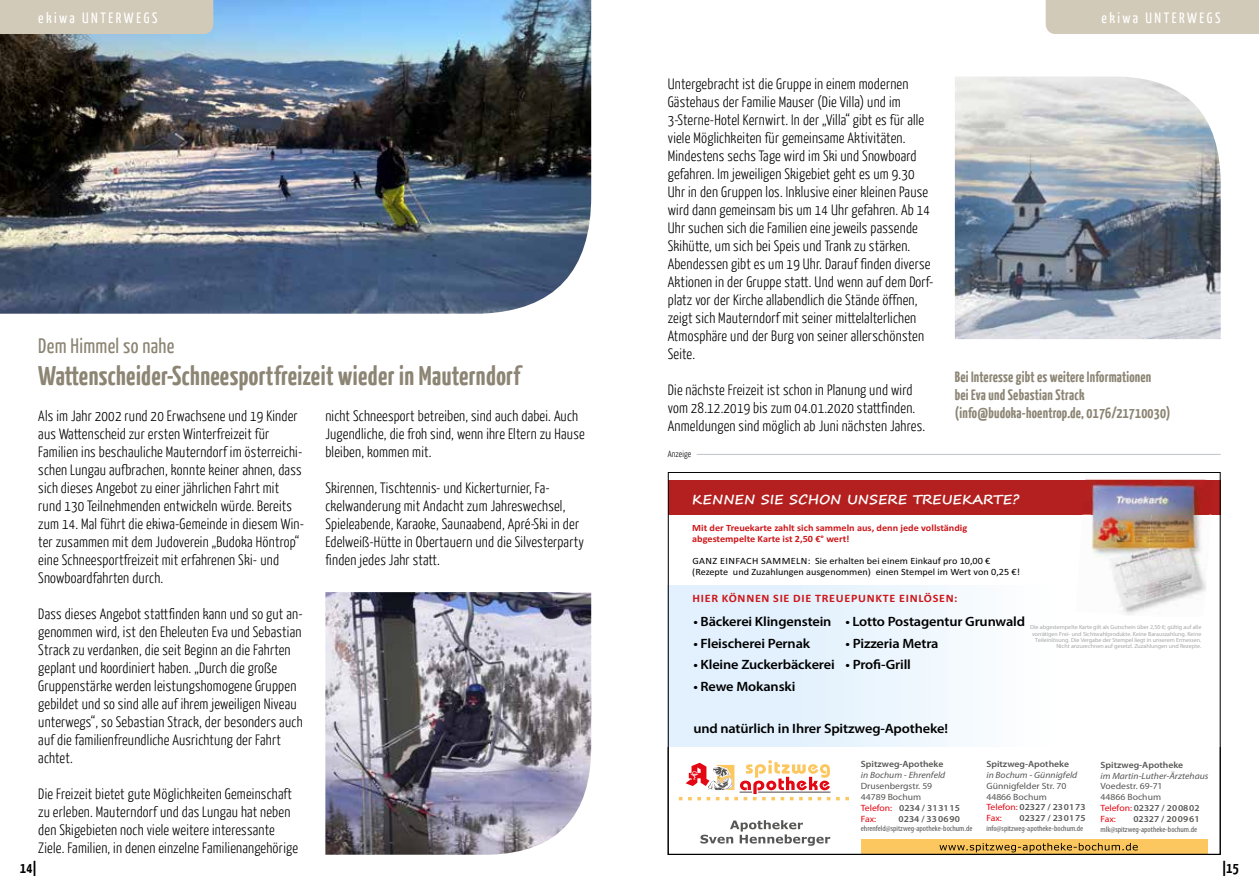
<style>
.page{position:relative;width:1259px;height:893px;background:#fff}
.page>*{position:absolute;margin:0;border:0;box-sizing:border-box;transform-origin:0 0}
.t1{font:700 27px "Yanone Kaffeesatz";letter-spacing:.015em;color:#8c8574}
.t2{font:21px "Yanone Kaffeesatz";letter-spacing:.015em;color:#8c8574}
.t3{font:300 15px/18px "Yanone Kaffeesatz";letter-spacing:.015em;color:#000}
.t4{font:700 15px/18px "Yanone Kaffeesatz";letter-spacing:.015em;color:#8c8574}
.t5{font:15px "Yanone Kaffeesatz";letter-spacing:.17em;color:#fff}
.t6{font:700 15px "Yanone Kaffeesatz";color:#000}
.t7{font:600 13.5px "Myriad Pro";letter-spacing:-.01em;color:#000;scale:1.06 1}
.t8{font:700 13.05px "Segoe Print";color:#fff;scale:1.06 1}
.t9{font:700 11.4px "Calibri";letter-spacing:.06em;color:#cd171a;scale:1.06 1}
.t10{font:9.6px/10.9px "Calibri";color:#000;scale:1.06 1}
.t11{font:700 9.6px/10.9px "Calibri";color:#cd171a;scale:1.06 1}
.t12{font:9.15px/10.9px "Myriad Pro";color:#575756;scale:1.06 1}
.t13{font:600 9.15px "Myriad Pro";color:#575756;scale:1.06 1}
.t14{font:italic 9.15px "Myriad Pro";color:#575756;scale:1.06 1}
.t15{font:300 9px "Yanone Kaffeesatz";letter-spacing:.015em;color:#000}
.t16{font:condensed 7.95px "Myriad Pro";color:#575756;scale:1.06 1}
.t17{font:5.25px/6.3px "Koz Go Pr 6 N Regular Proportional";color:#9d9d9c;text-align:right;scale:1.06 1}
.s1{color:#e30613}
.s2{font-weight:600}
</style>
<div class="page">
<img style="left:0;top:0;width:591px;height:314px">
<img style="left:325px;top:592px;width:266px;height:263px">
<img style="left:955px;top:77px;width:265px;height:262px">
<div style="left:0;top:0;width:213px;height:34px;background:#d2cab8"></div>
<div style="left:1045px;top:0;width:214px;height:34px;background:#d2cab8"></div>
<hr style="left:696px;top:454px;width:524px;height:1px;background:#bec3cc">
<svg style="left:700px;top:820px;width:130px;height:26px"></svg>
<svg style="left:679px;top:760px;width:170px;height:40px"></svg>
<div style="left:861px;top:839px;width:346px;height:15px;background:#fcc75f"></div>
<svg style="left:939px;top:843px;width:198px;height:9px"></svg>
<div style="left:668px;top:586px;width:389px;height:95px;background:linear-gradient(to right,#dbeefd,#fcfeff)"></div>
<div style="left:668px;top:480px;width:552px;height:34px;background:#b4201f"></div>
<img style="left:1075px;top:514px;width:16px;height:1px">
<img style="left:1093px;top:480px;width:100px;height:4px">
<img style="left:1091px;top:514px;width:56px;height:46px">
<img style="left:1147px;top:514px;width:61px;height:49px">
<img style="left:1110px;top:560px;width:38px;height:55px">
<img style="left:1144px;top:563px;width:62px;height:52px">
<img style="left:1091px;top:484px;width:109px;height:30px">
<div style="left:668px;top:681px;width:389px;height:30px;background:linear-gradient(to right,#dbeefd,#fcfeff)"></div>
<div style="left:668px;top:701px;width:389px;height:30px;background:linear-gradient(to right,#dbeefd,#fcfeff)"></div>
<div style="left:668px;top:716px;width:389px;height:30px;background:linear-gradient(to right,#dbeefd,#fcfeff)"></div>
<p class="t5" style="left:38px;top:8px;width:121px">ekiwa UNTERWEGS</p>
<p class="t5" style="left:1101px;top:8px;width:121px">ekiwa UNTERWEGS</p>
<h2 class="t2" style="left:38px;top:332px;width:138px">Dem Himmel so nahe</h2>
<h1 class="t1" style="left:38px;top:358px;width:484px">Wattenscheider-Schneesportfreizeit wieder in Mauterndorf</h1>
<p class="t3" style="left:38px;top:406px;width:267px">Als im Jahr 2002 rund 20 Erwachsene und 19 Kinder aus Wattenscheid zur ersten Winterfreizeit für Familien ins beschauliche Mauterndorf im österreichi&shy;schen Lungau aufbrachen, konnte keiner ahnen, dass sich dieses Angebot zu einer jährlichen Fahrt mit rund 130 Teilnehmenden entwickeln würde. Bereits zum 14. Mal führt die ekiwa-Gemeinde in diesem Win&shy;ter zusammen mit dem Judoverein „Budoka Höntrop“ eine Schneesportfreizeit mit erfahrenen Ski- und Snowboardfahrten durch.</p>
<p class="t3" style="left:38px;top:604px;width:266px">Dass dieses Angebot stattfinden kann und so gut an&shy;genommen wird, ist den Eheleuten Eva und Sebastian Strack zu verdanken, die seit Beginn an die Fahrten geplant und koordiniert haben. „Durch die große Gruppenstärke werden leistungshomogene Gruppen gebildet und so sind alle auf ihrem jeweiligen Niveau unterwegs“, so Sebastian Strack, der besonders auch auf die familienfreundliche Ausrichtung der Fahrt achtet.</p>
<p class="t3" style="left:38px;top:784px;width:261px">Die Freizeit bietet gute Möglichkeiten Gemeinschaft zu erleben. Mauterndorf und das Lungau hat neben den Skigebieten noch viele weitere interessante Ziele. Familien, in denen einzelne Familienangehörige</p>
<p class="t3" style="left:325px;top:406px;width:261px">nicht Schneesport betreiben, sind auch dabei. Auch<br>Jugendliche, die froh sind, wenn ihre Eltern zu Hause bleiben, kommen mit.</p>
<p class="t3" style="left:325px;top:478px;width:260px">Skirennen, Tischtennis- und Kickerturnier, Fa&shy;ckelwanderung mit Andacht zum Jahreswechsel, Spieleabende, Karaoke, Saunaabend, Apré-Ski in der Edelweiß-Hütte in Obertauern und die Silvesterparty finden jedes Jahr statt.</p>
<p class="t3" style="left:668px;top:74px;width:267px">Untergebracht ist die Gruppe in einem modernen Gästehaus der Familie Mauser (Die Villa) und im 3-Sterne-Hotel Kernwirt. In der „Villa“ gibt es für alle viele Möglichkeiten für gemeinsame Aktivitäten.<br>Mindestens sechs Tage wird im Ski und Snowboard gefahren. Im jeweiligen Skigebiet geht es um 9.30<br>Uhr in den Gruppen los. Inklusive einer kleinen Pause wird dann gemeinsam bis um 14 Uhr gefahren. Ab 14<br>Uhr suchen sich die Familien eine jeweils passende Skihütte, um sich bei Speis und Trank zu stärken.<br>Abendessen gibt es um 19 Uhr. Darauf finden diverse Aktionen in der Gruppe statt. Und wenn auf dem Dorf&shy;platz vor der Kirche allabendlich die Stände öffnen, zeigt sich Mauterndorf mit seiner mittelalterlichen Atmosphäre und der Burg von seiner allerschönsten Seite.</p>
<p class="t3" style="left:668px;top:380px;width:259px">Die nächste Freizeit ist schon in Planung und wird vom 28.12.2019 bis zum 04.01.2020 stattfinden.<br>Anmeldungen sind möglich ab Juni nächsten Jahres.</p>
<p class="t15" style="left:668px;top:448px;width:25px">Anzeige</p>
<p class="t4" style="left:955px;top:367px;width:217px">Bei Interesse gibt es weitere Informationen<br>bei Eva und Sebastian Strack (info@budoka-hoentrop.de, 0176/21710030)</p>
<p class="t8" style="left:692px;top:487px;width:310px">KENNEN SIE SCHON UNSERE TREUEKARTE?</p>
<p class="t11" style="left:692px;top:522px;width:261px">Mit der Treuekarte zahlt sich sammeln aus, denn jede vollständig abgestempelte Karte ist 2,50 €° wert!</p>
<p class="t10" style="left:692px;top:555px;width:311px">GANZ EINFACH SAMMELN: Sie erhalten bei einem Einkauf pro 10,00 € (Rezepte und Zuzahlungen ausgenommen) einen Stempel im Wert von 0,25 €!</p>
<p class="t9" style="left:692px;top:590px;width:251px">HIER KÖNNEN SIE DIE TREUEPUNKTE EINLÖSEN:</p>
<p class="t7" style="left:693px;top:613px;width:314px">• Bäckerei Klingenstein • Lotto Postagentur Grunwald</p>
<p class="t7" style="left:693px;top:634px;width:112px">• Fleischerei Pernak</p>
<p class="t7" style="left:845px;top:634px;width:89px">• Pizzeria Metra</p>
<p class="t7" style="left:693px;top:656px;width:207px">• Kleine Zuckerbäckerei • Profi-Grill</p>
<p class="t7" style="left:693px;top:677px;width:98px">• Rewe Mokanski</p>
<p class="t7" style="left:693px;top:720px;width:242px">und natürlich in Ihrer Spitzweg-Apotheke!</p>
<p class="t17" style="left:1030px;top:624px;width:163px">Die abgestempelte Karte gilt als Gutschein über 2,50 €; gültig auf alle vorrätigen Frei- und Sichtwahlprodukte. Keine Barauszahlung. Keine Teileinlösung. Die Vergabe der Stempel liegt in unserem Ermessen.<br>Nicht anzurechnen auf gesetzl. Zuzahlungen und Rezepte.</p>
<p class="t13" style="left:861px;top:758px;width:79px">Spitzweg-Apotheke</p>
<p class="t14" style="left:861px;top:769px;width:81px">in Bochum - Ehrenfeld</p>
<p class="t12" style="left:861px;top:780px;width:95px">Drusenbergstr. 59<br>44789 Bochum<br><span class="s1">Telefon:</span> <span class="s2">0234 / 313115<br></span><span class="s1">Fax:</span></p>
<p class="t13" style="left:898px;top:813px;width:59px">0234 / 330690</p>
<p class="t16" style="left:861px;top:824px;width:107px">ehrenfeld@spitzweg-apotheke-bochum.de</p>
<p class="t13" style="left:986px;top:758px;width:79px">Spitzweg-Apotheke</p>
<p class="t14" style="left:986px;top:769px;width:87px">in Bochum - Günnigfeld</p>
<p class="t12" style="left:986px;top:780px;width:95px">Günnigfelder Str. 70<br>44866 Bochum<br><span class="s1">Telefon:</span> <span class="s2">02327 / 230173<br></span><span class="s1">Fax:</span></p>
<p class="t13" style="left:1019px;top:812px;width:64px">02327 / 230175</p>
<p class="t16" style="left:986px;top:823px;width:93px">info@spitzweg-apotheke-bochum.de</p>
<p class="t13" style="left:1100px;top:759px;width:79px">Spitzweg-Apotheke</p>
<p class="t14" style="left:1100px;top:770px;width:103px">im Martin-Luther-Ärztehaus</p>
<p class="t12" style="left:1100px;top:781px;width:95px">Voedestr. 69-71<br>44866 Bochum<br><span class="s1">Telefon:</span> <span class="s2">02327 / 200802<br></span><span class="s1">Fax:</span></p>
<p class="t13" style="left:1133px;top:813px;width:64px">02327 / 200961</p>
<p class="t16" style="left:1100px;top:824px;width:93px">mlk@spitzweg-apotheke-bochum.de</p>
<p class="t6" style="left:20px;top:858px;width:18px">14|</p>
<p class="t6" style="left:1222px;top:858px;width:18px">|15</p>
</div>
